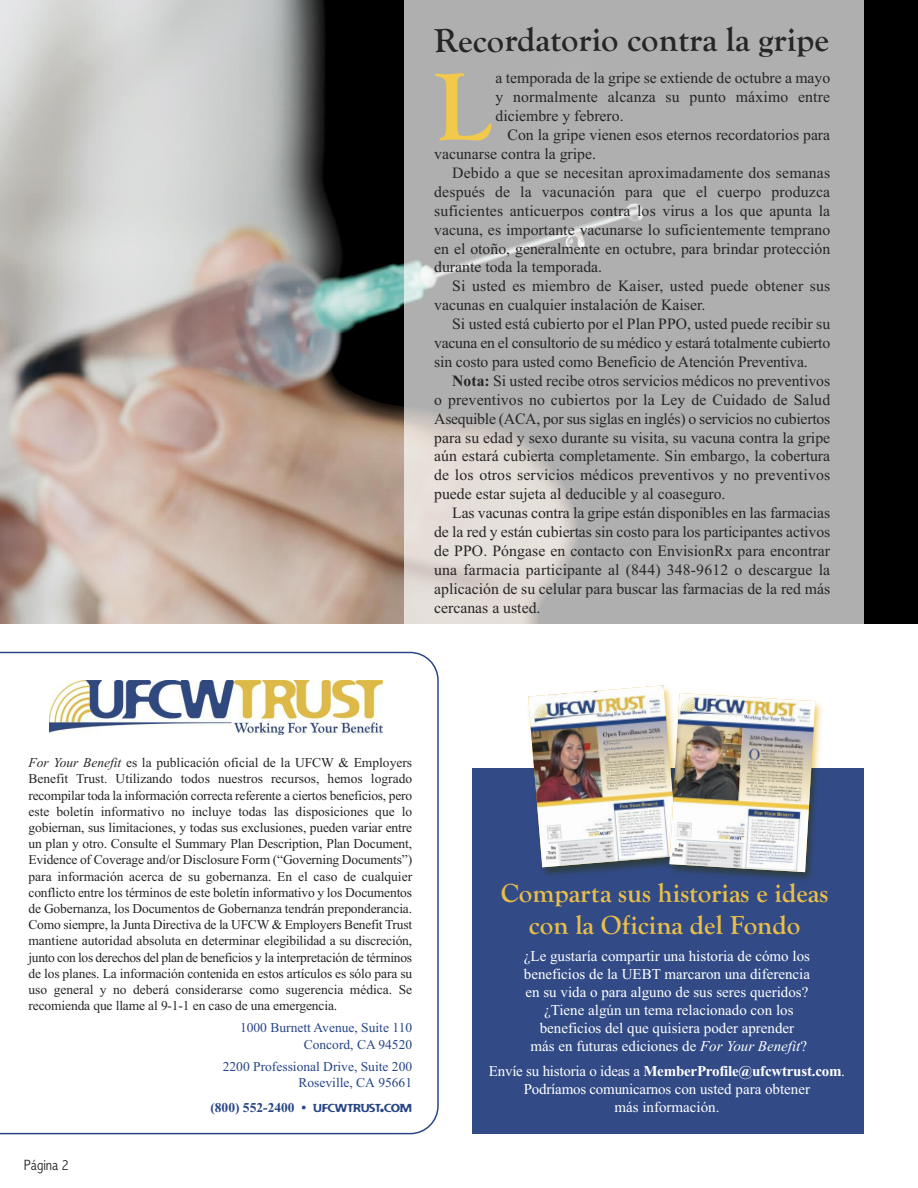
<style>
.page{position:relative;width:918px;height:1188px;background:#fff}
.page>*{position:absolute;margin:0;border:0;box-sizing:border-box;transform-origin:0 0}
.t1{font:700 99.75px "Goudy Old Style T";color:#f2c94b}
.t2{font:700 34.5px "Goudy Old Style T";color:#272526}
.t3{font:700 27px/31.5px "Goudy Old Style T";color:#e9bf47;text-align:center}
.t4{font:15.75px/18.9px "Times New Roman";color:#272526;text-align:justify}
.t5{font:15px/18px "Times New Roman";color:#fff;text-align:center}
.t6{font:300 condensed 15px "Abadi";color:#272526}
.t7{font:13.5px/16.2px "Times New Roman";letter-spacing:-.01em;color:#272526;text-align:justify}
.t8{font:13.5px/16.2px "Times New Roman";color:#284686;text-align:right}
.t9{font:700 13.5px "Times New Roman";color:#284686}
.s1{font-weight:700}
.s2{font-style:italic}
.s3{font-family:"Flexure";font-weight:400;font-size:11.25px}
.s4{font-family:"Flexure";font-weight:400;font-size:15px}
</style>
<div class="page">
<div style="left:472px;top:769px;width:392px;height:365px;background:#324b87"></div>
<img style="left:677px;top:701px;width:153px;height:179px">
<img style="left:528px;top:685px;width:143px;height:187px">
<img style="left:669px;top:693px;width:146px;height:179px">
<svg style="left:0;top:652px;width:439px;height:482px"></svg>
<div style="left:50px;top:671px;width:343px;height:74px;background:#fff"></div>
<img style="left:50px;top:681px;width:333px;height:54px">
<img style="left:0;top:0;width:918px;height:624px">
<div style="left:404px;top:0;width:460px;height:624px;background:#fff;opacity:.69"></div>
<h2 class="t2" style="left:434px;top:19px;width:397px">Recordatorio contra la gripe</h2>
<h1 class="t1" style="left:434px;top:47px;width:58px">L</h1>
<p class="t4" style="left:496px;top:69px;width:336px">a temporada de la gripe se extiende de octubre a mayo y normalmente alcanza su punto máximo entre diciembre y febrero.</p>
<p class="t4" style="left:434px;top:125px;width:398px;text-indent:73px">Con la gripe vienen esos eternos recordatorios para vacunarse contra la gripe.</p>
<p class="t4" style="left:434px;top:163px;width:398px;text-indent:18px">Debido a que se necesitan aproximadamente dos semanas después de la vacunación para que el cuerpo produzca suficientes anticuerpos contra los virus a los que apunta la vacuna, es importante vacunarse lo suficientemente temprano en el otoño, generalmente en octubre, para brindar protección durante toda la temporada.</p>
<p class="t4" style="left:434px;top:277px;width:397px;text-indent:18px">Si usted es miembro de Kaiser, usted puede obtener sus vacunas en cualquier instalación de Kaiser.</p>
<p class="t4" style="left:434px;top:314px;width:398px;text-indent:18px">Si usted está cubierto por el Plan PPO, usted puede recibir su vacuna en el consultorio de su médico y estará totalmente cubierto sin costo para usted como Beneficio de Atención Preventiva.</p>
<p class="t4" style="left:434px;top:371px;width:398px;text-indent:18px"><span class="s1">Nota:</span> Si usted recibe otros servicios médicos no preventivos o preventivos no cubiertos por la Ley de Cuidado de Salud Asequible (ACA, por sus siglas en inglés) o servicios no cubiertos para su edad y sexo durante su visita, su vacuna contra la gripe aún estará cubierta completamente. Sin embargo, la cobertura de los otros servicios médicos preventivos y no preventivos puede estar sujeta al deducible y al coaseguro.</p>
<p class="t4" style="left:434px;top:503px;width:398px;text-indent:18px">Las vacunas contra la gripe están disponibles en las farmacias de la red y están cubiertas sin costo para los participantes activos de PPO. Póngase en contacto con EnvisionRx para encontrar una farmacia participante al (844) 348-9612 o descargue la aplicación de su celular para buscar las farmacias de la red más cercanas a usted.</p>
<p class="t7" style="left:28px;top:754px;width:385px"><span class="s2">For Your Benefit</span> es la publicación oficial de la UFCW &amp; Employers Benefit Trust. Utilizando todos nuestros recursos, hemos logrado recompilar toda la información correcta referente a ciertos beneficios, pero este boletín informativo no incluye todas las disposiciones que lo gobiernan, sus limitaciones, y todas sus exclusiones, pueden variar entre un plan y otro. Consulte el Summary Plan Description, Plan Document, Evidence of Coverage and/or Disclosure Form (“Governing Documents”) para información acerca de su gobernanza. En el caso de cualquier conflicto entre los términos de este boletín informativo y los Documentos de Gobernanza, los Documentos de Gobernanza tendrán preponderancia.<br>Como siempre, la Junta Directiva de la UFCW &amp; Employers Benefit Trust mantiene autoridad absoluta en determinar elegibilidad a su discreción, junto con los derechos del plan de beneficios y la interpretación de términos de los planes. La información contenida en estos artículos es sólo para su uso general y no deberá considerarse como sugerencia médica. Se recomienda que llame al 9-1-1 en caso de una emergencia.</p>
<p class="t6" style="left:24px;top:1156px;width:46px">Página 2</p>
<p class="t8" style="left:240px;top:1020px;width:174px">1000 Burnett Avenue, Suite 110<br>Concord, CA 94520</p>
<p class="t8" style="left:223px;top:1058px;width:191px">2200 Professional Drive, Suite 200<br>Roseville, CA 95661</p>
<p class="t9" style="left:210px;top:1099px;width:203px">(800) 552-2400 • <span class="s3">UFCWTRUST</span><span class="s4">.</span><span class="s3">COM</span></p>
<h3 class="t3" style="left:501px;top:877px;width:329px">Comparta sus historias e ideas con la Oficina del Fondo</h3>
<p class="t5" style="left:524px;top:946px;width:288px">¿Le gustaría compartir una historia de cómo los beneficios de la UEBT marcaron una diferencia en su vida o para alguno de sus seres queridos? ¿Tiene algún un tema relacionado con los beneficios del que quisiera poder aprender<br>más en futuras ediciones de <span class="s2">For Your Benefit</span>?</p>
<p class="t5" style="left:489px;top:1062px;width:358px">Envíe su historia o ideas a <span class="s1">MemberProfile@ufcwtrust.com</span>.<br>Podríamos comunicarnos con usted para obtener<br>más información.</p>
</div>
